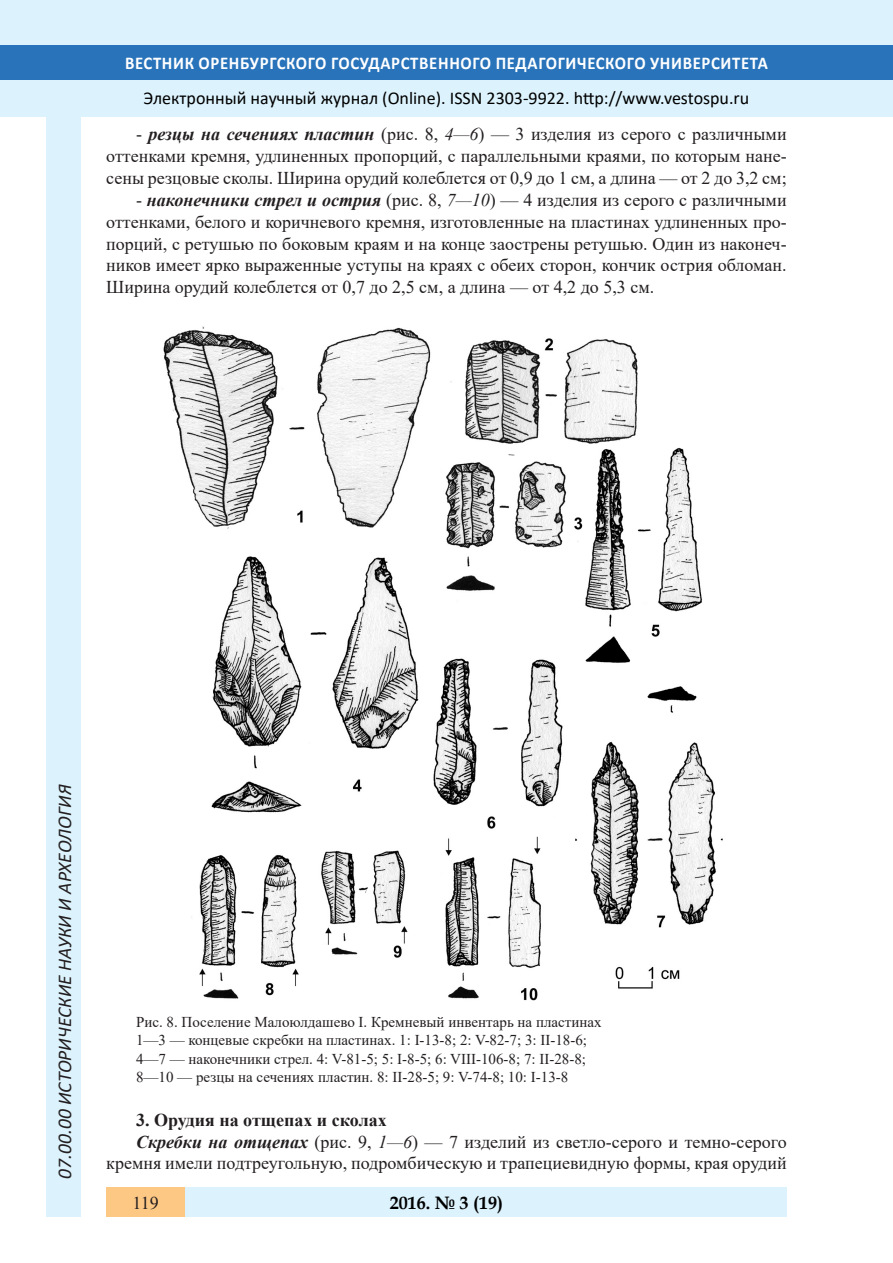
<style>
.page{position:relative;width:893px;height:1263px;background:#fff}
.page>*{position:absolute;margin:0;border:0;box-sizing:border-box;transform-origin:0 0}
.t1{font:italic 19.5px "Calibri";color:#231f20}
.Стиль2{font:18px/21.9px "Times New Roman";color:#231f20;text-align:justify}
.t2{font:18px "Calibri";color:#000}
.t3{font:700 18px "Calibri";letter-spacing:.04em;color:#fff;scale:.93 1}
.Стиль2-2{font:700 18px "Times New Roman";color:#231f20}
.t4{font:700 18px "Book Antiqua";color:#000}
.Стиль2-3{font:15px "Times New Roman";color:#231f20}
.s1{font-weight:700;font-style:italic}
.s2{font-style:italic}
</style>
<div class="page">
<div style="left:0;top:0;width:893px;height:116px;background:#dcf2fc"></div>
<div style="left:0;top:45px;width:893px;height:34px;background:#2873ba"></div>
<div style="left:47px;top:116px;width:34px;height:1101px;background:#dcf2fc"></div>
<div style="left:106px;top:1188px;width:681px;height:29px;background:#dcf2fc"></div>
<div style="left:106px;top:1188px;width:79px;height:29px;background:#fdc784"></div>
<img style="left:163px;top:326px;width:560px;height:675px">
<p class="t3" style="left:125px;top:50px;width:693px">ВЕСТНИК ОРЕНБУРГСКОГО ГОСУДАРСТВЕННОГО ПЕДАГОГИЧЕСКОГО УНИВЕРСИТЕТА</p>
<p class="t2" style="left:144px;top:85px;width:607px">Электронный научный журнал (Online). ISSN 2303-9922. http://www.vestospu.ru</p>
<p class="t2" style="left:583px;top:85px;width:13px">t</p>
<p class="Стиль2" style="left:106px;top:122px;width:682px;text-indent:30px">- <span class="s1">резцы на сечениях пластин</span> (рис. 8, <span class="s2">4—6</span>) — 3 изделия из серого с различными оттенками кремня, удлиненных пропорций, с параллельными краями, по которым нане&shy;сены резцовые сколы. Ширина орудий колеблется от 0,9 до 1 см, а длина — от 2 до 3,2 см;</p>
<p class="Стиль2" style="left:106px;top:188px;width:682px;text-indent:30px">- <span class="s1">наконечники стрел и острия</span> (рис. 8, <span class="s2">7—10</span>) — 4 изделия из серого с различными оттенками, белого и коричневого кремня, изготовленные на пластинах удлиненных про&shy;порций, с ретушью по боковым краям и на конце заострены ретушью. Один из наконеч&shy;ников имеет ярко выраженные уступы на краях с обеих сторон, кончик острия обломан.<br>Ширина орудий колеблется от 0,7 до 2,5 см, а длина — от 4,2 до 5,3 см.</p>
<p class="t1" style="left:51px;top:1179px;width:395px;rotate:-90deg">07.00.00 ИСТОРИЧЕСКИЕ НАУКИ И АРХЕОЛОГИЯ</p>
<p class="t1" style="left:51px;top:1105px;width:206px;rotate:-90deg">БИОЛОГИЧЕСКИЕ НАУКИ</p>
<p class="t1" style="left:51px;top:1169px;width:11px;rotate:-90deg">3</p>
<p class="Стиль2-3" style="left:136px;top:1011px;width:467px">Рис. 8. Поселение Малоюлдашево I. Кремневый инвентарь на пластинах</p>
<p class="Стиль2-3" style="left:136px;top:1030px;width:453px">1—3 — концевые скребки на пластинах. 1: I-13-8; 2: V-82-7; 3: II-18-6;</p>
<p class="Стиль2-3" style="left:136px;top:1048px;width:451px">4—7 — наконечники стрел. 4: V-81-5; 5: I-8-5; 6: VIII-106-8; 7: II-28-8;</p>
<p class="Стиль2-3" style="left:136px;top:1066px;width:434px">8—10 — резцы на сечениях пластин. 8: II-28-5; 9: V-74-8; 10: I-13-8</p>
<p class="Стиль2-2" style="left:136px;top:1106px;width:252px">3. Орудия на отщепах и сколах</p>
<p class="Стиль2" style="left:106px;top:1130px;width:682px;text-align:right"><span class="s1">Скребки на отщепах</span> (рис. 9, <span class="s2">1—6</span>) — 7 изделий из светло-серого и темно-серого кремня имели подтреугольную, подромбическую и трапециевидную формы, края орудий</p>
<p class="Стиль2" style="left:133px;top:1191px;width:28px">119</p>
<p class="t4" style="left:390px;top:1190px;width:115px">2016. № 3 (19)</p>
</div>
